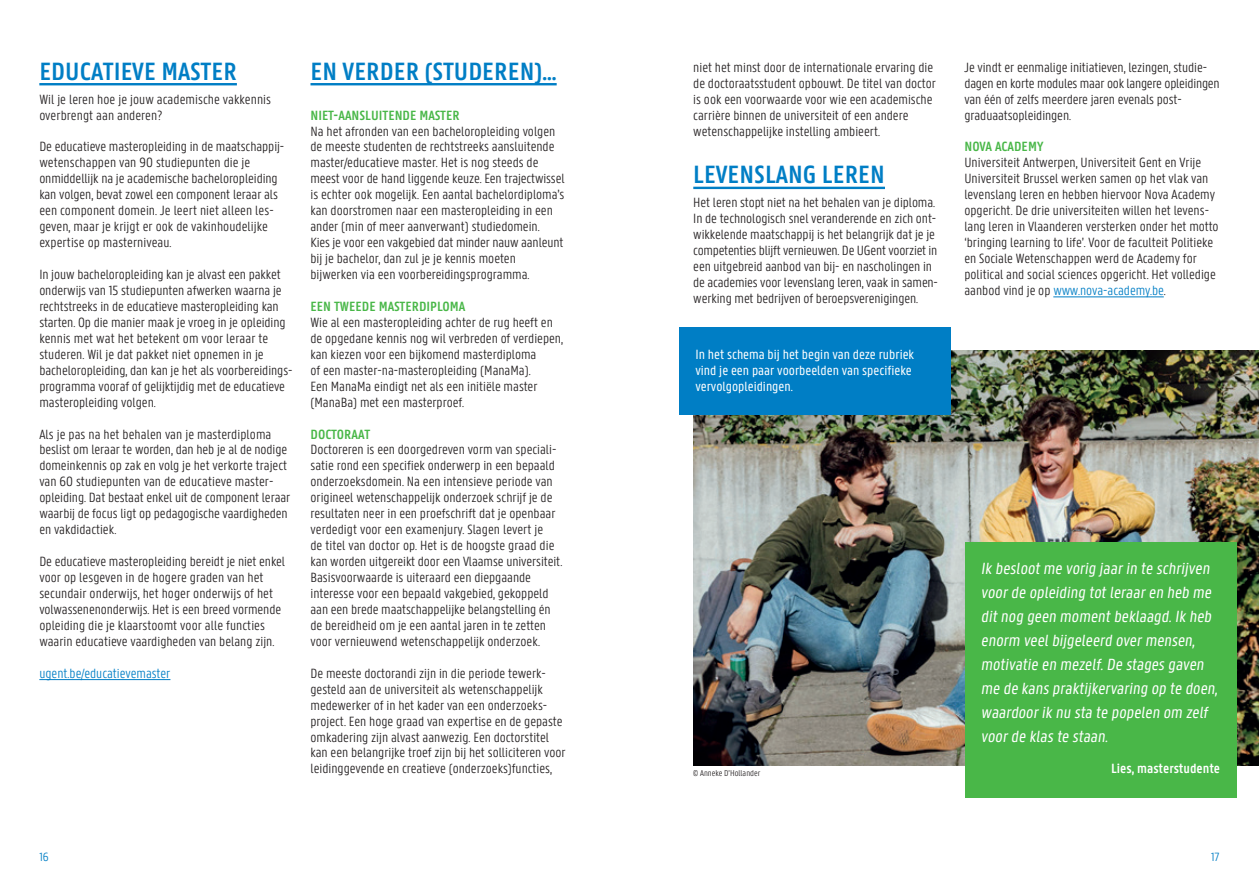
<style>
.page{position:relative;width:1259px;height:893px;background:#fff}
.page>*{position:absolute;margin:0;border:0;box-sizing:border-box;transform-origin:0 0}
.t1{font:600 26.7px "U Gent Panno Text";color:#007ec5}
.t2{font:17.25px/24px "U Gent Panno Text";color:#fff}
.t3{font:300 14.25px/15.9px "U Gent Panno Text";color:#231f20}
.t4{font:14.25px/15.9px "U Gent Panno Text";color:#fff}
.t5{font:600 14.25px "U Gent Panno Text";color:#49b748}
.t6{font:300 14.25px "U Gent Panno Text";color:#007ec5}
.t7{font:600 14.25px "U Gent Panno Text";color:#fff}
.t8{font:300 12.75px "U Gent Panno Text";color:#007ec5}
.t9{font:300 9px "U Gent Panno Text";color:#231f20}
.s1{color:#007ec5}
</style>
<div class="page">
<img style="left:693px;top:351px;width:566px;height:414px">
<hr style="left:39px;top:83px;width:198px;height:2px;background:#007ec5">
<hr style="left:39px;top:679px;width:131px;height:1px;background:#007ec5">
<hr style="left:310px;top:83px;width:247px;height:2px;background:#007ec5">
<div style="left:679px;top:327px;width:271px;height:88px;background:#007ec5"></div>
<hr style="left:693px;top:187px;width:192px;height:2px;background:#007ec5">
<hr style="left:1053px;top:296px;width:110px;height:1px;background:#007ec5">
<div style="left:965px;top:542px;width:271px;height:255px;background:#49b748"></div>
<h1 class="t1" style="left:39px;top:55px;width:199px">EDUCATIEVE MASTER</h1>
<p class="t3" style="left:39px;top:91px;width:233px">Wil je leren hoe je jouw academische vakkennis overbrengt aan anderen?</p>
<p class="t3" style="left:39px;top:139px;width:246px">De educatieve masteropleiding in de maatschappij&shy;wetenschappen van 90 studiepunten die je onmiddellijk na je academische bacheloropleiding kan volgen, bevat zowel een component leraar als een component domein. Je leert niet alleen les&shy;geven, maar je krijgt er ook de vakinhoudelijke expertise op masterniveau.</p>
<p class="t3" style="left:39px;top:266px;width:255px">In jouw bacheloropleiding kan je alvast een pakket onderwijs van 15 studiepunten afwerken waarna je rechtstreeks in de educatieve masteropleiding kan starten. Op die manier maak je vroeg in je opleiding kennis met wat het betekent om voor leraar te studeren. Wil je dat pakket niet opnemen in je bacheloropleiding, dan kan je het als voorbereidings&shy;programma vooraf of gelijktijdig met de educatieve masteropleiding volgen.</p>
<p class="t3" style="left:39px;top:426px;width:252px">Als je pas na het behalen van je masterdiploma beslist om leraar te worden, dan heb je al de nodige domeinkennis op zak en volg je het verkorte traject van 60 studiepunten van de educatieve master&shy;opleiding. Dat bestaat enkel uit de component leraar waarbij de focus ligt op pedagogische vaardigheden en vakdidactiek.</p>
<p class="t3" style="left:39px;top:553px;width:247px">De educatieve masteropleiding bereidt je niet enkel voor op lesgeven in de hogere graden van het secundair onderwijs, het hoger onderwijs of het volwassenenonderwijs. Het is een breed vormende opleiding die je klaarstoomt voor alle functies waarin educatieve vaardigheden van belang zijn.</p>
<p class="t6" style="left:39px;top:665px;width:133px">ugent.be/educatievemaster</p>
<h1 class="t1" style="left:310px;top:55px;width:248px">EN VERDER (STUDEREN)…</h1>
<p class="t5" style="left:310px;top:106px;width:151px">NIET-AANSLUITENDE MASTER</p>
<p class="t3" style="left:310px;top:123px;width:256px">Na het afronden van een bacheloropleiding volgen de meeste studenten de rechtstreeks aansluitende master/educatieve master. Het is nog steeds de meest voor de hand liggende keuze. Een trajectwissel is echter ook mogelijk. Een aantal bachelordiploma’s kan doorstromen naar een masteropleiding in een ander (min of meer aanverwant) studiedomein.<br>Kies je voor een vakgebied dat minder nauw aanleunt bij je bachelor, dan zul je je kennis moeten bijwerken via een voorbereidingsprogramma.</p>
<p class="t5" style="left:310px;top:298px;width:156px">EEN TWEEDE MASTERDIPLOMA</p>
<p class="t3" style="left:310px;top:314px;width:254px">Wie al een masteropleiding achter de rug heeft en de opgedane kennis nog wil verbreden of verdiepen, kan kiezen voor een bijkomend masterdiploma<br>of een master-na-masteropleiding (ManaMa).<br>Een ManaMa eindigt net als een initiële master (ManaBa) met een masterproef.</p>
<p class="t5" style="left:310px;top:425px;width:61px">DOCTORAAT</p>
<p class="t3" style="left:310px;top:442px;width:253px">Doctoreren is een doorgedreven vorm van speciali&shy;satie rond een specifiek onderwerp in een bepaald onderzoeksdomein. Na een intensieve periode van origineel wetenschappelijk onderzoek schrijf je de resultaten neer in een proefschrift dat je openbaar verdedigt voor een examenjury. Slagen levert je<br>de titel van doctor op. Het is de hoogste graad die kan worden uitgereikt door een Vlaamse universiteit.<br>Basisvoorwaarde is uiteraard een diepgaande interesse voor een bepaald vakgebied, gekoppeld aan een brede maatschappelijke belangstelling én de bereidheid om je een aantal jaren in te zetten voor vernieuwend wetenschappelijk onderzoek.</p>
<p class="t3" style="left:310px;top:665px;width:257px">De meeste doctorandi zijn in die periode tewerk&shy;gesteld aan de universiteit als wetenschappelijk medewerker of in het kader van een onderzoeks&shy;project. Een hoge graad van expertise en de gepaste omkadering zijn alvast aanwezig. Een doctorstitel kan een belangrijke troef zijn bij het solliciteren voor leidinggevende en creatieve (onderzoeks)functies,</p>
<p class="t3" style="left:693px;top:59px;width:244px">niet het minst door de internationale ervaring die de doctoraatsstudent opbouwt. De titel van doctor is ook een voorwaarde voor wie een academische carrière binnen de universiteit of een andere wetenschappelijke instelling ambieert.</p>
<h1 class="t1" style="left:693px;top:159px;width:193px">LEVENSLANG LEREN</h1>
<p class="t3" style="left:693px;top:195px;width:246px">Het leren stopt niet na het behalen van je diploma.<br>In de technologisch snel veranderende en zich ont&shy;wikkelende maatschappij is het belangrijk dat je je competenties blijft vernieuwen. De UGent voorziet in een uitgebreid aanbod van bij- en nascholingen in de academies voor levenslang leren, vaak in samen&shy;werking met bedrijven of beroepsverenigingen.</p>
<p class="t4" style="left:695px;top:346px;width:220px">In het schema bij het begin van deze rubriek vind je een paar voorbeelden van specifieke vervolgopleidingen.</p>
<p class="t3" style="left:964px;top:59px;width:257px">Je vindt er eenmalige initiatieven, lezingen, studie&shy;dagen en korte modules maar ook langere opleidingen van één of zelfs meerdere jaren evenals post&shy;graduaatsopleidingen.</p>
<p class="t5" style="left:964px;top:138px;width:80px">NOVA ACADEMY</p>
<p class="t3" style="left:964px;top:155px;width:256px">Universiteit Antwerpen, Universiteit Gent en Vrije Universiteit Brussel werken samen op het vlak van levenslang leren en hebben hiervoor Nova Academy opgericht. De drie universiteiten willen het levens&shy;lang leren in Vlaanderen versterken onder het motto ‘bringing learning to life’. Voor de faculteit Politieke en Sociale Wetenschappen werd de Academy for political and social sciences opgericht. Het volledige aanbod vind je op <span class="s1">www.nova-academy.be</span>.</p>
<p class="t9" style="left:693px;top:768px;width:69px">© Anneke D’Hollander</p>
<p class="t2" style="left:981px;top:556px;width:241px">Ik beslootme vorig jaarin te schrijven voorde opleiding totleraaren heb me ditnog geen momentbeklaagd.Ik heb enorm veelbijgeleerd overmensen, motivatie en mezelf.De stages gaven me de kans praktijkervaring op te doen, waardoorik nu sta te popelen om zelf voorde klas te staan.</p>
<p class="t7" style="left:1111px;top:760px;width:111px">Lies, masterstudente</p>
<p class="t8" style="left:39px;top:849px;width:11px">16</p>
<p class="t8" style="left:1211px;top:849px;width:10px">17</p>
</div>
